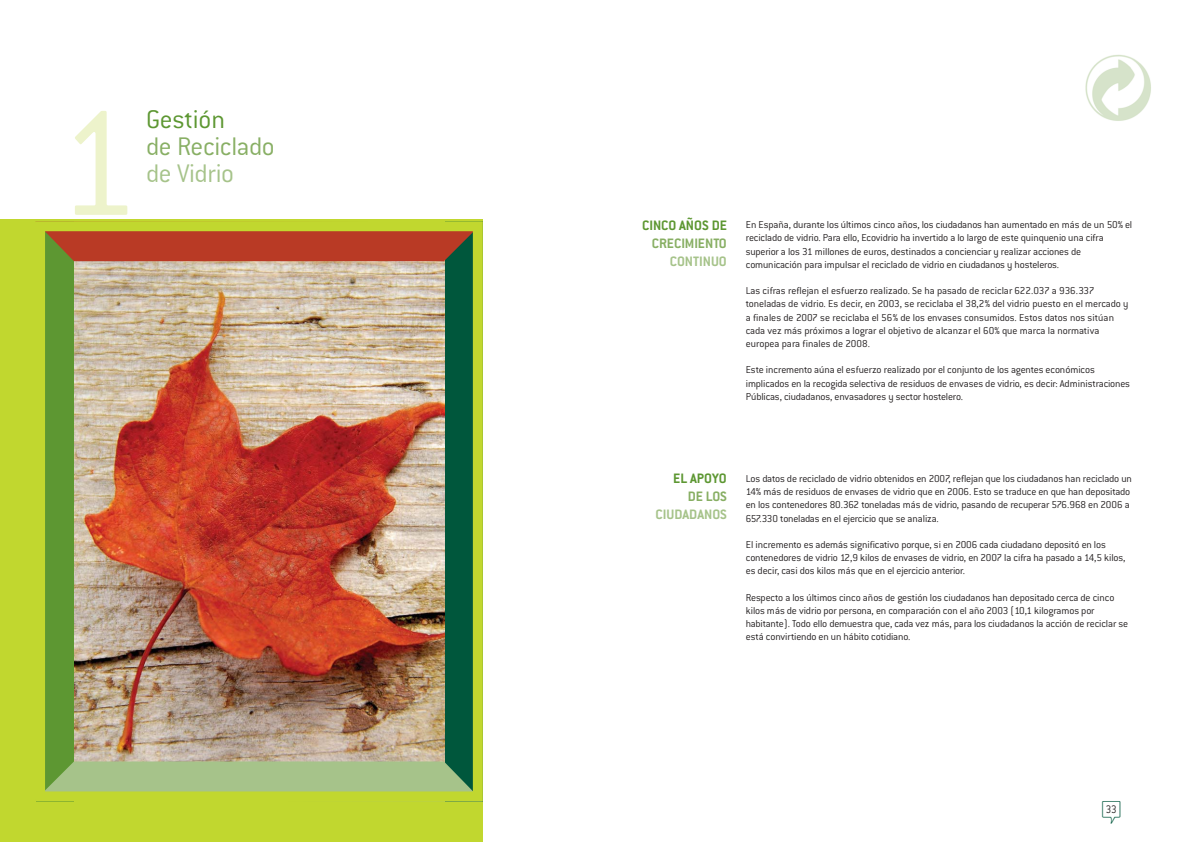
<style>
.page{position:relative;width:1191px;height:842px;background:#fff}
.page>*{position:absolute;margin:0;border:0;box-sizing:border-box;transform-origin:0 0}
.t1{font:300 165.3px "Conduit ITC";color:#edf3cb}
.t2{font:300 28px/27px "Conduit ITC";letter-spacing:-.015em;color:#88af64}
.t3{font:300 28px "Conduit ITC";letter-spacing:-.015em;color:#a6c38a}
.t4{font:26.8px "Komika Bubbles";color:#00573c}
.t5{font:700 15px/18px "Conduit ITC";color:#5d9732;text-align:right}
.t6{font:700 15px/18px "Conduit ITC";color:#a6c38a;text-align:right}
.t7{font:300 12px "Conduit ITC";color:#231f20;scale:.91 1}
.t8{font:300 11px/13.2px "Conduit ITC";letter-spacing:-.01em;color:#231f20}
.s1{color:#5d9732}
.s2{color:#88af64}
.s3{color:#a6c38a}
</style>
<div class="page">
<img style="left:1085px;top:54px;width:66px;height:67px">
<div style="left:0;top:220px;width:483px;height:622px;background:#c1d72f"></div>
<img style="left:74px;top:261px;width:371px;height:500px">
<div style="left:36px;top:221px;width:38px;height:580px;background:#5d9732"></div>
<div style="left:445px;top:221px;width:38px;height:580px;background:#00573c"></div>
<div style="left:46px;top:232px;width:426px;height:29px;background:#b93a25"></div>
<svg style="left:46px;top:761px;width:426px;height:29px;background:#9ebd84"></svg>
<div style="left:35px;top:221px;width:448px;height:580px;border:10px solid #c1d72f"></div>
<p class="t1" style="left:56px;top:105px;width:86px">1</p>
<p class="t2" style="left:146px;top:109px;width:130px"><span class="s1">Gestión<br></span>de Reciclado</p>
<p class="t3" style="left:146px;top:164px;width:89px">de Vidrio</p>
<p class="t5" style="left:642px;top:217px;width:86px">CINCO AÑOS DE<br><span class="s2">CRECIMIENTO<br></span><span class="s3">CONTINUO</span></p>
<p class="t8" style="left:746px;top:219px;width:388px">En España, durante los últimos cinco años, los ciudadanos han aumentado en más de un 50% el reciclado de vidrio. Para ello, Ecovidrio ha invertido a lo largo de este quinquenio una cifra superior a los 31 millones de euros, destinados a concienciar y realizar acciones de comunicación para impulsar el reciclado de vidrio en ciudadanos y hosteleros.</p>
<p class="t8" style="left:746px;top:285px;width:384px">Las cifras reflejan el esfuerzo realizado. Se ha pasado de reciclar 622.037 a 936.337 toneladas de vidrio. Es decir, en 2003, se reciclaba el 38,2% del vidrio puesto en el mercado y a finales de 2007 se reciclaba el 56% de los envases consumidos. Estos datos nos sitúan cada vez más próximos a lograr el objetivo de alcanzar el 60% que marca la normativa europea para finales de 2008.</p>
<p class="t8" style="left:746px;top:364px;width:386px">Este incremento aúna el esfuerzo realizado por el conjunto de los agentes económicos implicados en la recogida selectiva de residuos de envases de vidrio, es decir: Administraciones<br>Públicas, ciudadanos, envasadores y sector hostelero.</p>
<p class="t6" style="left:655px;top:471px;width:73px"><span class="s1">EL APOYO<br></span><span class="s2">DE LOS<br></span>CIUDADANOS</p>
<p class="t8" style="left:746px;top:473px;width:388px">Los datos de reciclado de vidrio obtenidos en 2007, reflejan que los ciudadanos han reciclado un 14% más de residuos de envases de vidrio que en 2006. Esto se traduce en que han depositado en los contenedores 80.362 toneladas más de vidrio, pasando de recuperar 576.968 en 2006 a 657.330 toneladas en el ejercicio que se analiza.</p>
<p class="t8" style="left:746px;top:539px;width:381px">El incremento es además significativo porque, si en 2006 cada ciudadano depositó en los contenedores de vidrio 12,9 kilos de envases de vidrio, en 2007 la cifra ha pasado a 14,5 kilos, es decir, casi dos kilos más que en el ejercicio anterior.</p>
<p class="t8" style="left:746px;top:592px;width:384px">Respecto a los últimos cinco años de gestión los ciudadanos han depositado cerca de cinco kilos más de vidrio por persona, en comparación con el año 2003 (10,1 kilogramos por habitante). Todo ello demuestra que, cada vez más, para los ciudadanos la acción de reciclar se está convirtiendo en un hábito cotidiano.</p>
<p class="t4" style="left:1100px;top:796px;width:23px">D</p>
<p class="t7" style="left:1105px;top:804px;width:14px">33</p>
</div>
